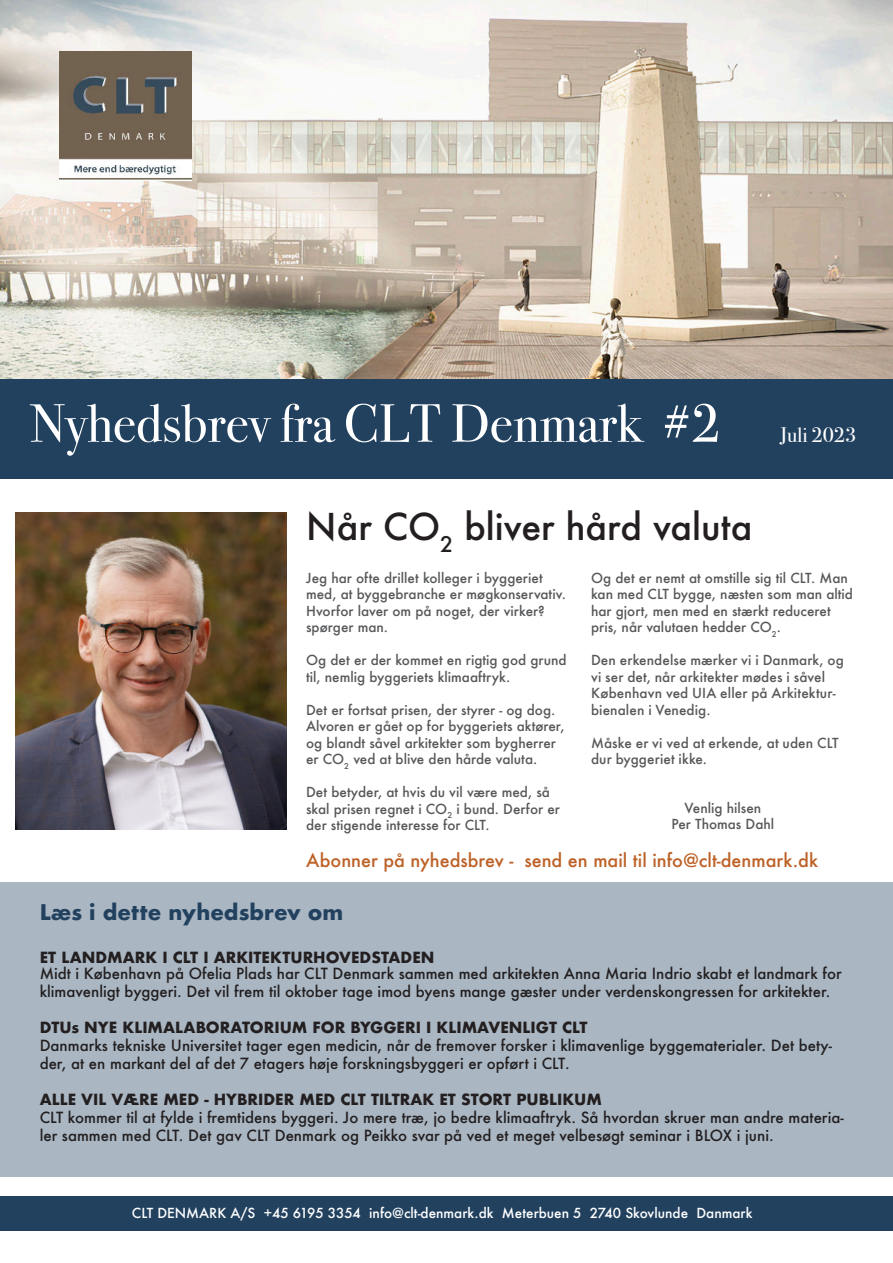
<style>
.page{position:relative;width:893px;height:1263px;background:#fff}
.page>*{position:absolute;margin:0;border:0;box-sizing:border-box;transform-origin:0 0}
.t1{font:54px "Bodoni Svty Two ITCTT";color:#fff}
.t2{font:500 36px "Futura";color:#231f20}
.t3{font:700 21px "Futura";color:#22415f}
.t4{font:21px "Bodoni Svty Two ITCTT";color:#fff}
.t5{font:500 18px "Futura";color:#bd6127}
.t6{font:500 15px/18px "Futura";color:#231f20}
.t7{font:700 15px "Futura";color:#231f20}
.t8{font:500 13.5px/16.5px "Futura";color:#57585a}
.t9{font:500 13.5px "Futura";color:#fff}
</style>
<div class="page">
<img style="left:0;top:0;width:893px;height:379px">
<div style="left:0;top:882px;width:893px;height:294px;background:#aab7c3"></div>
<div style="left:0;top:379px;width:893px;height:99px;background:#22415f"></div>
<img style="left:16px;top:512px;width:271px;height:318px">
<div style="left:0;top:1196px;width:893px;height:34px;background:#22415f"></div>
<img style="left:60px;top:51px;width:131px;height:130px">
<h1 class="t1" style="left:30px;top:401px;width:691px">Nyhedsbrev fra CLT Denmark #2</h1>
<h2 class="t2" style="left:306px;top:509px;width:448px">Når CO<sub>2</sub> bliver hård valuta</h2>
<h3 class="t4" style="left:780px;top:426px;width:78px">Juli 2023</h3>
<p class="t8" style="left:306px;top:570px;width:261px">Jeg har ofte drillet kolleger i byggeriet med, at byggebranche er møgkonservativ.<br>Hvorfor laver om på noget, der virker? spørger man.</p>
<p class="t8" style="left:306px;top:653px;width:262px">Og det er der kommet en rigtig god grund til, nemlig byggeriets klimaaftryk.</p>
<p class="t8" style="left:306px;top:702px;width:260px">Det er fortsat prisen, der styrer - og dog.<br>Alvoren er gået op for byggeriets aktører, og blandt såvel arkitekter som bygherrer er CO<sub>2</sub> ved at blive den hårde valuta.</p>
<p class="t8" style="left:306px;top:785px;width:255px">Det betyder, at hvis du vil være med, så skal prisen regnet i CO<sub>2</sub> i bund. Derfor er der stigende interesse for CLT.</p>
<p class="t8" style="left:591px;top:570px;width:263px">Og det er nemt at omstille sig til CLT. Man kan med CLT bygge, næsten som man altid har gjort, men med en stærkt reduceret pris, når valutaen hedder CO<sub>2</sub>.</p>
<p class="t8" style="left:591px;top:653px;width:254px">Den erkendelse mærker vi i Danmark, og vi ser det, når arkitekter mødes i såvel København ved UIA eller på Arkitektur&shy;bienalen i Venedig.</p>
<p class="t8" style="left:591px;top:735px;width:249px">Måske er vi ved at erkende, at uden CLT dur byggeriet ikke.</p>
<p class="t8" style="left:671px;top:801px;width:104px;text-align:center">Venlig hilsen<br>Per Thomas Dahl</p>
<h3 class="t5" style="left:306px;top:852px;width:513px">Abonner på nyhedsbrev - send en mail til info@clt-denmark.dk</h3>
<h3 class="t3" style="left:40px;top:902px;width:305px">Læs i dette nyhedsbrev om</h3>
<p class="t7" style="left:40px;top:950px;width:396px">ET LANDMARK I CLT I ARKITEKTURHOVEDSTADEN</p>
<p class="t6" style="left:40px;top:966px;width:804px">Midt i København på Ofelia Plads har CLT Denmark sammen med arkitekten Anna Maria Indrio skabt et landmark for klimavenligt byggeri. Det vil frem til oktober tage imod byens mange gæster under verdenskongressen for arkitekter.</p>
<p class="t7" style="left:40px;top:1021px;width:549px">DTUs NYE KLIMALABORATORIUM FOR BYGGERI I KLIMAVENLIGT CLT</p>
<p class="t6" style="left:40px;top:1038px;width:794px">Danmarks tekniske Universitet tager egen medicin, når de fremover forsker i klimavenlige byggematerialer. Det bety&shy;der, at en markant del af det 7 etagers høje forskningsbyggeri er opført i CLT.</p>
<p class="t7" style="left:40px;top:1093px;width:564px">ALLE VIL VÆRE MED - HYBRIDER MED CLT TILTRAK ET STORT PUBLIKUM</p>
<p class="t6" style="left:40px;top:1110px;width:806px">CLT kommer til at fylde i fremtidens byggeri. Jo mere træ, jo bedre klimaaftryk. Så hvordan skruer man andre materia&shy;ler sammen med CLT. Det gav CLT Denmark og Peikko svar på ved et meget velbesøgt seminar i BLOX i juni.</p>
<p class="t9" style="left:132px;top:1206px;width:622px">CLT DENMARK A/S +45 6195 3354 info@clt-denmark.dk Meterbuen 5 2740 Skovlunde Danmark</p>
</div>
